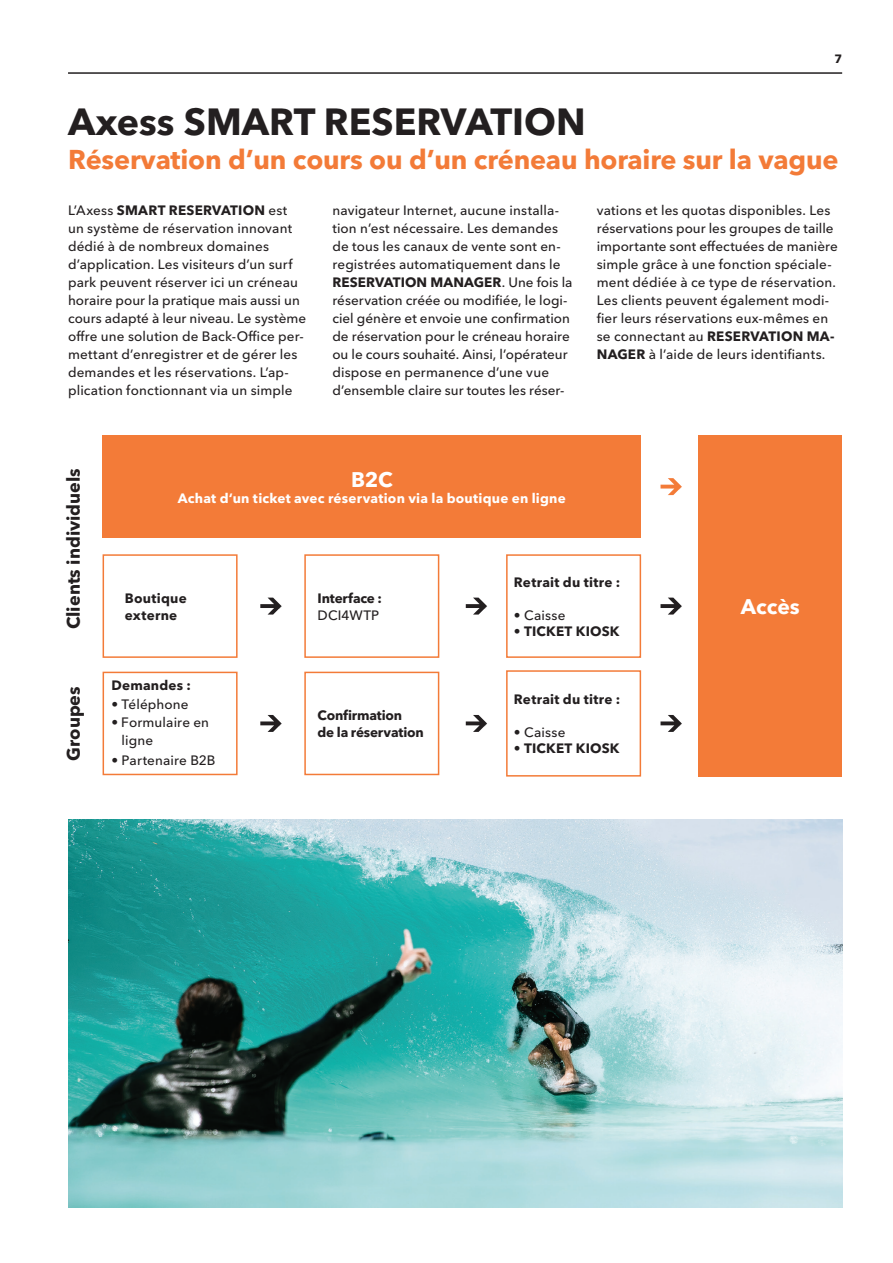
<style>
.page{position:relative;width:893px;height:1263px;background:#fff}
.page>*{position:absolute;margin:0;border:0;box-sizing:border-box;transform-origin:0 0}
.t1{font:700 37.5px "Avenir Next Cyr";color:#231f20}
.t2{font:700 27px "Avenir Next Cyr";letter-spacing:-.005em;color:#f37b38}
.t3{font:700 21px "Avenir Next Cyr";color:#fff}
.t4{font:700 18px "Avenir Next Cyr";color:#231f20}
.t5{font:500 13.5px/18px "Avenir Next Cyr";letter-spacing:.01em;color:#231f20}
.t6{font:700 13.5px/16.5px "Avenir Next Cyr";letter-spacing:.015em;color:#231f20}
.t7{font:700 13.5px "Avenir Next Cyr";letter-spacing:.015em;color:#fff}
.t8{font:700 13.5px/16.5px "Avenir Next Cyr";letter-spacing:-.015em;color:#231f20}
.t9{font:700 12px "Avenir Next Cyr";color:#231f20}
.s1{font-weight:700}
.s2{font-weight:500}
</style>
<div class="page">
<hr style="left:68px;top:72px;width:774px;height:2px;background:#231f20">
<div style="left:699px;top:436px;width:143px;height:340px;background:#f37b38"></div>
<div style="left:103px;top:672px;width:135px;height:103px;border:2px solid #f37b38"></div>
<div style="left:304px;top:672px;width:135px;height:103px;border:2px solid #f37b38"></div>
<div style="left:506px;top:670px;width:135px;height:106px;border:2px solid #f37b38"></div>
<div style="left:103px;top:436px;width:538px;height:102px;background:#f37b38"></div>
<div style="left:506px;top:554px;width:135px;height:104px;border:2px solid #f37b38"></div>
<div style="left:304px;top:554px;width:135px;height:104px;border:2px solid #f37b38"></div>
<div style="left:103px;top:554px;width:135px;height:104px;border:2px solid #f37b38"></div>
<svg style="left:260px;top:598px;width:22px;height:16px"></svg>
<svg style="left:466px;top:598px;width:21px;height:16px"></svg>
<svg style="left:660px;top:598px;width:22px;height:16px"></svg>
<svg style="left:660px;top:478px;width:22px;height:17px"></svg>
<svg style="left:260px;top:715px;width:22px;height:17px"></svg>
<svg style="left:466px;top:715px;width:21px;height:17px"></svg>
<svg style="left:660px;top:715px;width:22px;height:17px"></svg>
<img style="left:68px;top:819px;width:774px;height:388px">
<p class="t9" style="left:834px;top:52px;width:9px">7</p>
<h1 class="t1" style="left:68px;top:99px;width:519px">Axess SMART RESERVATION</h1>
<h2 class="t2" style="left:68px;top:143px;width:772px">Réservation d’un cours ou d’un créneau horaire sur la vague</h2>
<p class="t5" style="left:68px;top:201px;width:240px">L’Axess <span class="s1">SMART RESERVATION</span> est un système de réservation innovant dédié à de nombreux domaines d’application. Les visiteurs d’un surf park peuvent réserver ici un créneau horaire pour la pratique mais aussi un cours adapté à leur niveau. Le système offre une solution de Back-Office per&shy;mettant d’enregistrer et de gérer les demandes et les réservations. L’ap&shy;plication fonctionnant via un simple</p>
<p class="t5" style="left:332px;top:201px;width:242px">navigateur Internet, aucune installa&shy;tion n’est nécessaire. Les demandes de tous les canaux de vente sont en&shy;registrées automatiquement dans le <span class="s1">RESERVATION MANAGER</span>. Une fois la réservation créée ou modifiée, le logi&shy;ciel génère et envoie une confirmation de réservation pour le créneau horaire ou le cours souhaité. Ainsi, l’opérateur dispose en permanence d’une vue d’ensemble claire sur toutes les réser-</p>
<p class="t5" style="left:597px;top:201px;width:242px">vations et les quotas disponibles. Les réservations pour les groupes de taille importante sont effectuées de manière simple grâce à une fonction spéciale&shy;ment dédiée à ce type de réservation.<br>Les clients peuvent également modi&shy;fier leurs réservations eux-mêmes en se connectant au <span class="s1">RESERVATION MA-NAGER</span> à l’aide de leurs identifiants.</p>
<h3 class="t4" style="left:62px;top:629px;width:163px;rotate:-90deg">Clients individuels</h3>
<h3 class="t4" style="left:62px;top:760px;width:76px;rotate:-90deg">Groupes</h3>
<h3 class="t3" style="left:351px;top:466px;width:43px">B2C</h3>
<p class="t7" style="left:178px;top:490px;width:389px">Achat d‘un ticket avec réservation via la boutique en ligne</p>
<p class="t6" style="left:125px;top:590px;width:63px">Boutique externe</p>
<p class="t6" style="left:111px;top:677px;width:81px">Demandes :</p>
<p class="t5" style="left:111px;top:695px;width:79px">• Téléphone</p>
<p class="t5" style="left:122px;top:713px;width:89px;text-indent:-10px">• Formulaire en ligne</p>
<p class="t5" style="left:111px;top:751px;width:106px">• Partenaire B2B</p>
<p class="t8" style="left:318px;top:590px;width:66px">Interface :</p>
<p class="t5" style="left:318px;top:606px;width:63px">DCI4WTP</p>
<p class="t8" style="left:318px;top:707px;width:108px">Confirmation<br>de la réservation</p>
<p class="t6" style="left:514px;top:573px;width:108px">Retrait du titre :</p>
<p class="t5" style="left:514px;top:606px;width:53px">• Caisse</p>
<p class="t6" style="left:514px;top:623px;width:107px"><span class="s2">•</span> TICKET KIOSK</p>
<p class="t6" style="left:514px;top:691px;width:108px">Retrait du titre :</p>
<p class="t5" style="left:514px;top:723px;width:53px">• Caisse</p>
<p class="t6" style="left:514px;top:740px;width:107px"><span class="s2">•</span> TICKET KIOSK</p>
<h3 class="t3" style="left:741px;top:594px;width:60px">Accès</h3>
</div>
